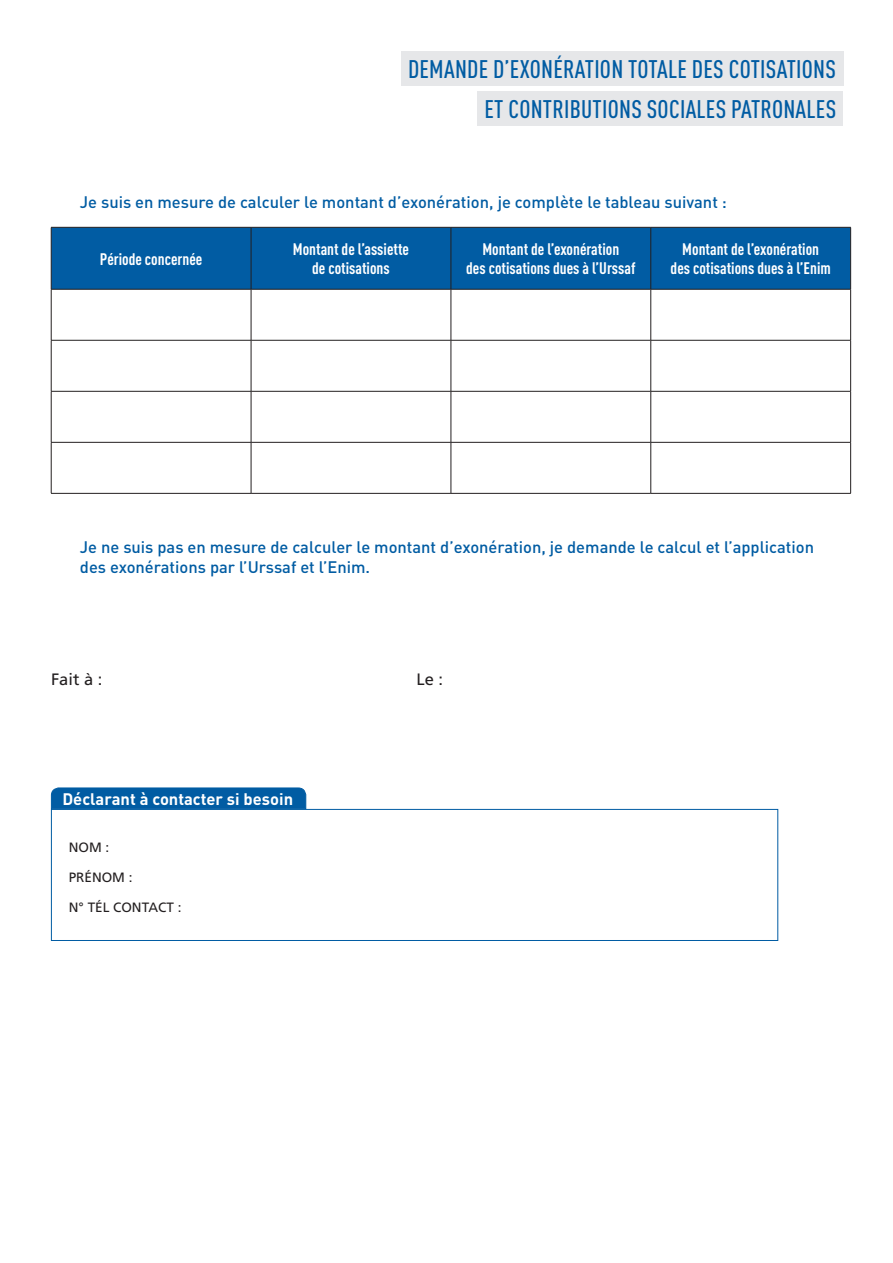
<style>
.page{position:relative;width:893px;height:1263px;background:#fff}
.page>*{position:absolute;margin:0;border:0;box-sizing:border-box;transform-origin:0 0}
.t1{font:500 condensed 25.2px/40.8px "DINOT";letter-spacing:.01em;color:#015ca3;text-align:right}
.t2{font:500 16.5px/19.8px "DINOT";color:#015ca3}
.t3{font:700 condensed 16.5px/19.8px "DINOT";color:#fff;text-align:center}
.t4{font:700 16.5px "DINOT";color:#fff}
.t5{font:16.5px "Frutiger LT Std";color:#231f20}
.t6{font:13.5px "Frutiger LT Std";color:#231f20}
</style>
<div class="page">
<div style="left:401px;top:51px;width:442px;height:34px;background:#e6e7e9"></div>
<div style="left:477px;top:92px;width:366px;height:34px;background:#e6e7e9"></div>
<div style="left:52px;top:228px;width:798px;height:61px;background:#015ca3"></div>
<hr style="left:51px;top:227px;width:200px;height:1px;background:#231f20">
<hr style="left:51px;top:227px;width:1px;height:62px;background:#231f20">
<hr style="left:251px;top:227px;width:200px;height:1px;background:#231f20">
<hr style="left:251px;top:227px;width:1px;height:62px;background:#231f20">
<hr style="left:451px;top:227px;width:200px;height:1px;background:#231f20">
<hr style="left:451px;top:227px;width:1px;height:62px;background:#231f20">
<hr style="left:651px;top:227px;width:200px;height:1px;background:#231f20">
<hr style="left:650px;top:227px;width:1px;height:62px;background:#231f20">
<hr style="left:850px;top:227px;width:1px;height:62px;background:#231f20">
<hr style="left:51px;top:289px;width:200px;height:1px;background:#231f20">
<hr style="left:51px;top:289px;width:1px;height:51px;background:#231f20">
<hr style="left:251px;top:289px;width:200px;height:1px;background:#231f20">
<hr style="left:251px;top:289px;width:1px;height:51px;background:#231f20">
<hr style="left:451px;top:289px;width:200px;height:1px;background:#231f20">
<hr style="left:451px;top:289px;width:1px;height:51px;background:#231f20">
<hr style="left:651px;top:289px;width:200px;height:1px;background:#231f20">
<hr style="left:650px;top:289px;width:1px;height:51px;background:#231f20">
<hr style="left:850px;top:289px;width:1px;height:51px;background:#231f20">
<hr style="left:51px;top:340px;width:200px;height:1px;background:#231f20">
<hr style="left:51px;top:340px;width:1px;height:51px;background:#231f20">
<hr style="left:251px;top:340px;width:200px;height:1px;background:#231f20">
<hr style="left:251px;top:340px;width:1px;height:51px;background:#231f20">
<hr style="left:451px;top:340px;width:200px;height:1px;background:#231f20">
<hr style="left:451px;top:340px;width:1px;height:51px;background:#231f20">
<hr style="left:651px;top:340px;width:200px;height:1px;background:#231f20">
<hr style="left:650px;top:340px;width:1px;height:51px;background:#231f20">
<hr style="left:850px;top:340px;width:1px;height:51px;background:#231f20">
<hr style="left:51px;top:391px;width:200px;height:1px;background:#231f20">
<hr style="left:51px;top:391px;width:1px;height:51px;background:#231f20">
<hr style="left:251px;top:391px;width:200px;height:1px;background:#231f20">
<hr style="left:251px;top:391px;width:1px;height:51px;background:#231f20">
<hr style="left:451px;top:391px;width:200px;height:1px;background:#231f20">
<hr style="left:451px;top:391px;width:1px;height:51px;background:#231f20">
<hr style="left:651px;top:391px;width:200px;height:1px;background:#231f20">
<hr style="left:650px;top:391px;width:1px;height:51px;background:#231f20">
<hr style="left:850px;top:391px;width:1px;height:51px;background:#231f20">
<hr style="left:51px;top:442px;width:200px;height:1px;background:#231f20">
<hr style="left:51px;top:442px;width:1px;height:51px;background:#231f20">
<hr style="left:251px;top:442px;width:200px;height:1px;background:#231f20">
<hr style="left:251px;top:442px;width:1px;height:51px;background:#231f20">
<hr style="left:451px;top:442px;width:200px;height:1px;background:#231f20">
<hr style="left:451px;top:442px;width:1px;height:51px;background:#231f20">
<hr style="left:651px;top:442px;width:200px;height:1px;background:#231f20">
<hr style="left:650px;top:442px;width:1px;height:51px;background:#231f20">
<hr style="left:850px;top:442px;width:1px;height:51px;background:#231f20">
<hr style="left:51px;top:493px;width:200px;height:1px;background:#231f20">
<hr style="left:251px;top:493px;width:200px;height:1px;background:#231f20">
<hr style="left:451px;top:493px;width:200px;height:1px;background:#231f20">
<hr style="left:651px;top:493px;width:200px;height:1px;background:#231f20">
<div style="left:51px;top:809px;width:727px;height:132px;border:1px solid #015ca3"></div>
<svg style="left:51px;top:787px;width:256px;height:22px;background:#0860a5"></svg>
<h1 class="t1" style="left:408px;top:48px;width:430px">DEMANDE D’EXONÉRATION TOTALE DES COTISATIONS<br>ET CONTRIBUTIONS SOCIALES PATRONALES</h1>
<p class="t2" style="left:80px;top:192px;width:648px">Je suis en mesure de calculer le montant d’exonération, je complète le tableau suivant :</p>
<p class="t3" style="left:100px;top:249px;width:104px">Période concernée</p>
<p class="t3" style="left:293px;top:239px;width:118px">Montant de l’assiette de cotisations</p>
<p class="t3" style="left:466px;top:239px;width:171px">Montant de l’exonération<br>des cotisations dues à l’Urssaf</p>
<p class="t3" style="left:671px;top:239px;width:162px">Montant de l’exonération des cotisations dues à l’Enim</p>
<p class="t2" style="left:80px;top:537px;width:736px">Je ne suis pas en mesure de calculer le montant d’exonération, je demande le calcul et l’application des exonérations par l’Urssaf et l’Enim.</p>
<p class="t5" style="left:51px;top:669px;width:53px">Fait à :</p>
<p class="t5" style="left:417px;top:669px;width:28px">Le :</p>
<p class="t4" style="left:62px;top:788px;width:232px">Déclarant à contacter si besoin</p>
<p class="t6" style="left:69px;top:840px;width:42px">NOM :</p>
<p class="t6" style="left:69px;top:870px;width:65px">PRÉNOM :</p>
<p class="t6" style="left:69px;top:900px;width:114px">N° TÉL CONTACT :</p>
</div>
